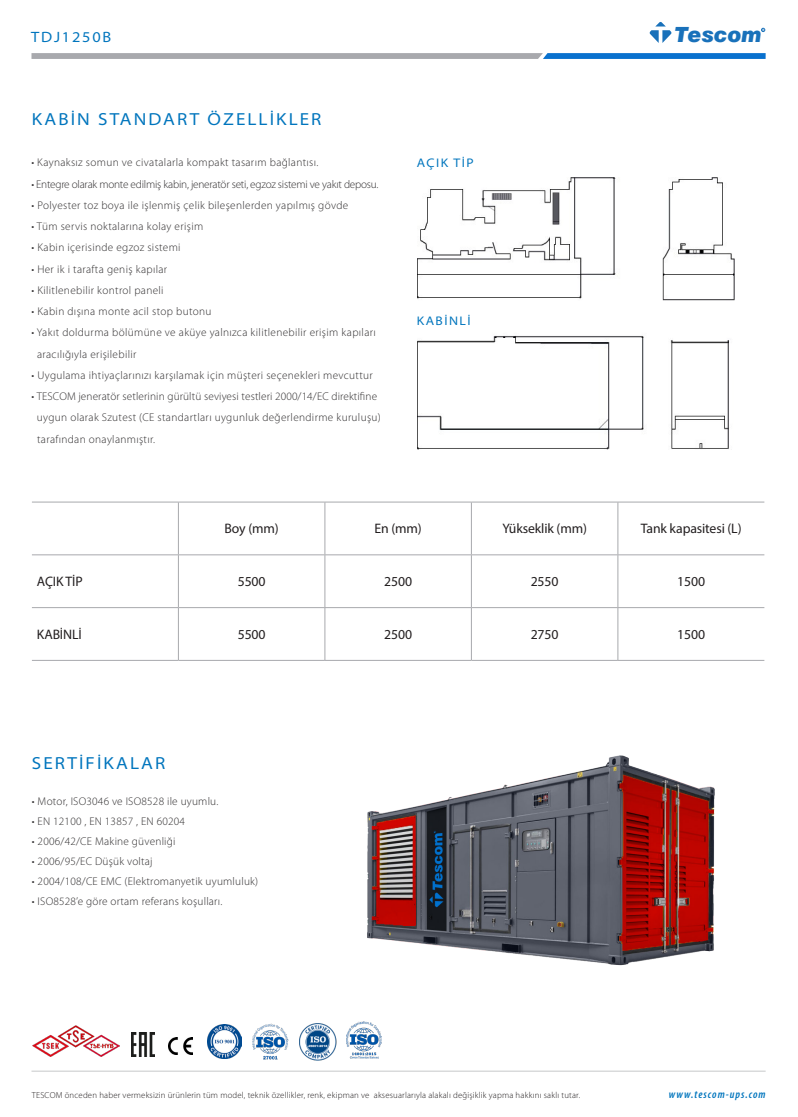
<style>
.page{position:relative;width:798px;height:1117px;background:#fff}
.page>*{position:absolute;margin:0;border:0;box-sizing:border-box;transform-origin:0 0}
.t1{font:italic 900 20.88px "Swiss 721 BT";color:#1971ba}
.t2{font:semi-expanded 17.5px "Myriad Pro";letter-spacing:.12em;color:#0075bd}
.t3{font:semi-expanded 15px "Myriad Pro";letter-spacing:.12em;color:#0075bd}
.t4{font:13.75px "Myriad Pro";letter-spacing:-.01em;color:#231f20}
.t5{font:semi-expanded 12.5px "Myriad Pro";letter-spacing:.12em;color:#0075bd}
.t6{font:300 11.25px "Myriad Pro";letter-spacing:.03em;color:#312f30}
.t7{font:300 11.25px "Myriad Pro";letter-spacing:-.02em;color:#312f30}
.t8{font:300 11.25px "Myriad Pro";letter-spacing:.01em;color:#312f30}
.t9{font:italic 600 condensed 11.25px "Myriad Pro";letter-spacing:.09em;color:#0075bd}
.t10{font:300 8.75px "Myriad Pro";letter-spacing:.02em;color:#231f20}
.t11{font:700 2.5px "Arial";color:#1971ba}
</style>
<div class="page">
<hr style="left:31px;top:1070px;width:734px;height:1px;background:#c7c8ca">
<svg style="left:649px;top:22px;width:22px;height:21px"></svg>
<svg style="left:31px;top:53px;width:734px;height:6px;background:#7c9bb9"></svg>
<img style="left:417px;top:178px;width:317px;height:271px">
<hr style="left:32px;top:501px;width:146px;height:1px;background:#a8a9ad">
<hr style="left:178px;top:501px;width:147px;height:1px;background:#a8a9ad">
<hr style="left:178px;top:502px;width:1px;height:52px;background:#a8a9ad">
<hr style="left:325px;top:501px;width:146px;height:1px;background:#a8a9ad">
<hr style="left:324px;top:502px;width:1px;height:52px;background:#a8a9ad">
<hr style="left:471px;top:501px;width:146px;height:1px;background:#a8a9ad">
<hr style="left:471px;top:502px;width:1px;height:52px;background:#a8a9ad">
<hr style="left:617px;top:501px;width:147px;height:1px;background:#a8a9ad">
<hr style="left:617px;top:502px;width:1px;height:52px;background:#a8a9ad">
<hr style="left:32px;top:554px;width:146px;height:1px;background:#a8a9ad">
<hr style="left:178px;top:554px;width:147px;height:1px;background:#a8a9ad">
<hr style="left:178px;top:555px;width:1px;height:52px;background:#a8a9ad">
<hr style="left:325px;top:554px;width:146px;height:1px;background:#a8a9ad">
<hr style="left:324px;top:555px;width:1px;height:52px;background:#a8a9ad">
<hr style="left:471px;top:554px;width:146px;height:1px;background:#a8a9ad">
<hr style="left:471px;top:555px;width:1px;height:52px;background:#a8a9ad">
<hr style="left:617px;top:554px;width:147px;height:1px;background:#a8a9ad">
<hr style="left:617px;top:555px;width:1px;height:52px;background:#a8a9ad">
<hr style="left:32px;top:607px;width:146px;height:1px;background:#a8a9ad">
<hr style="left:178px;top:607px;width:147px;height:1px;background:#a8a9ad">
<hr style="left:178px;top:607px;width:1px;height:53px;background:#a8a9ad">
<hr style="left:325px;top:607px;width:146px;height:1px;background:#a8a9ad">
<hr style="left:324px;top:607px;width:1px;height:53px;background:#a8a9ad">
<hr style="left:471px;top:607px;width:146px;height:1px;background:#a8a9ad">
<hr style="left:471px;top:607px;width:1px;height:53px;background:#a8a9ad">
<hr style="left:617px;top:607px;width:147px;height:1px;background:#a8a9ad">
<hr style="left:617px;top:607px;width:1px;height:53px;background:#a8a9ad">
<hr style="left:32px;top:660px;width:146px;height:1px;background:#a8a9ad">
<hr style="left:178px;top:660px;width:147px;height:1px;background:#a8a9ad">
<hr style="left:325px;top:660px;width:146px;height:1px;background:#a8a9ad">
<hr style="left:471px;top:660px;width:146px;height:1px;background:#a8a9ad">
<hr style="left:617px;top:660px;width:147px;height:1px;background:#a8a9ad">
<img style="left:131px;top:1032px;width:23px;height:23px">
<img style="left:168px;top:1037px;width:24px;height:17px">
<img style="left:241px;top:1023px;width:48px;height:37px">
<img style="left:207px;top:1024px;width:34px;height:34px">
<img style="left:347px;top:1021px;width:34px;height:37px">
<img style="left:32px;top:1025px;width:88px;height:31px">
<img style="left:299px;top:1023px;width:38px;height:38px">
<img style="left:367px;top:755px;width:348px;height:211px">
<p class="t3" style="left:31px;top:27px;width:82px">TDJ1250B</p>
<p class="t2" style="left:32px;top:108px;width:291px">KABİN STANDART ÖZELLİKLER</p>
<p class="t6" style="left:31px;top:156px;width:288px">• Kaynaksız somun ve civatalarla kompakt tasarım bağlantısı.</p>
<p class="t7" style="left:31px;top:177px;width:348px">• Entegre olarak monte edilmiş kabin, jeneratör seti, egzoz sistemi ve yakıt deposu.</p>
<p class="t6" style="left:31px;top:199px;width:318px">• Polyester toz boya ile işlenmiş çelik bileşenlerden yapılmış gövde</p>
<p class="t6" style="left:31px;top:220px;width:173px">• Tüm servis noktalarına kolay erişim</p>
<p class="t6" style="left:31px;top:241px;width:151px">• Kabin içerisinde egzoz sistemi</p>
<p class="t6" style="left:31px;top:262px;width:137px">• Her ik i tarafta geniş kapılar</p>
<p class="t6" style="left:31px;top:284px;width:134px">• Kilitlenebilir kontrol paneli</p>
<p class="t6" style="left:31px;top:305px;width:181px">• Kabin dışına monte acil stop butonu</p>
<p class="t6" style="left:31px;top:326px;width:346px">• Yakıt doldurma bölümüne ve aküye yalnızca kilitlenebilir erişim kapıları</p>
<p class="t6" style="left:37px;top:347px;width:101px">aracılığıyla erişilebilir</p>
<p class="t6" style="left:31px;top:369px;width:343px">• Uygulama ihtiyaçlarınızı karşılamak için müşteri seçenekleri mevcuttur</p>
<p class="t8" style="left:31px;top:390px;width:347px">• TESCOM jeneratör setlerinin gürültü seviyesi testleri 2000/14/EC direktifine</p>
<p class="t6" style="left:37px;top:411px;width:345px">uygun olarak Szutest (CE standartları uygunluk değerlendirme kuruluşu)</p>
<p class="t6" style="left:37px;top:432px;width:120px">tarafından onaylanmıştır.</p>
<p class="t5" style="left:416px;top:155px;width:58px">AÇIK TİP</p>
<p class="t5" style="left:416px;top:313px;width:55px">KABİNLİ</p>
<p class="t1" style="left:674px;top:21px;width:88px">Tescom</p>
<p class="t11" style="left:762px;top:28px;width:3px">R</p>
<p class="t4" style="left:224px;top:520px;width:56px">Boy (mm)</p>
<p class="t4" style="left:374px;top:520px;width:49px">En (mm)</p>
<p class="t4" style="left:502px;top:520px;width:86px">Yükseklik (mm)</p>
<p class="t4" style="left:640px;top:520px;width:102px">Tank kapasitesi (L)</p>
<p class="t4" style="left:37px;top:573px;width:47px">AÇIK TİP</p>
<p class="t4" style="left:238px;top:573px;width:29px">5500</p>
<p class="t4" style="left:384px;top:573px;width:29px">2500</p>
<p class="t4" style="left:530px;top:573px;width:29px">2550</p>
<p class="t4" style="left:677px;top:573px;width:29px">1500</p>
<p class="t4" style="left:37px;top:626px;width:46px">KABİNLİ</p>
<p class="t4" style="left:238px;top:626px;width:29px">5500</p>
<p class="t4" style="left:384px;top:626px;width:29px">2500</p>
<p class="t4" style="left:530px;top:626px;width:29px">2750</p>
<p class="t4" style="left:677px;top:626px;width:29px">1500</p>
<p class="t2" style="left:32px;top:752px;width:135px">SERTİFİKALAR</p>
<p class="t6" style="left:32px;top:794px;width:188px">• Motor, ISO3046 ve ISO8528 ile uyumlu.</p>
<p class="t6" style="left:32px;top:814px;width:154px">• EN 12100 , EN 13857 , EN 60204</p>
<p class="t6" style="left:32px;top:834px;width:145px">• 2006/42/CE Makine güvenliği</p>
<p class="t6" style="left:32px;top:854px;width:122px">• 2006/95/EC Düşük voltaj</p>
<p class="t6" style="left:32px;top:874px;width:228px">• 2004/108/CE EMC (Elektromanyetik uyumluluk)</p>
<p class="t6" style="left:32px;top:894px;width:192px">• ISO8528’e göre ortam referans koşulları.</p>
<p class="t10" style="left:32px;top:1089px;width:549px">TESCOM önceden haber vermeksizin ürünlerin tüm model, teknik özellikler, renk, ekipman ve aksesuarlarıyla alakalı değişiklik yapma hakkını saklı tutar.</p>
<p class="t9" style="left:668px;top:1086px;width:98px">www.tescom-ups.com</p>
</div>
